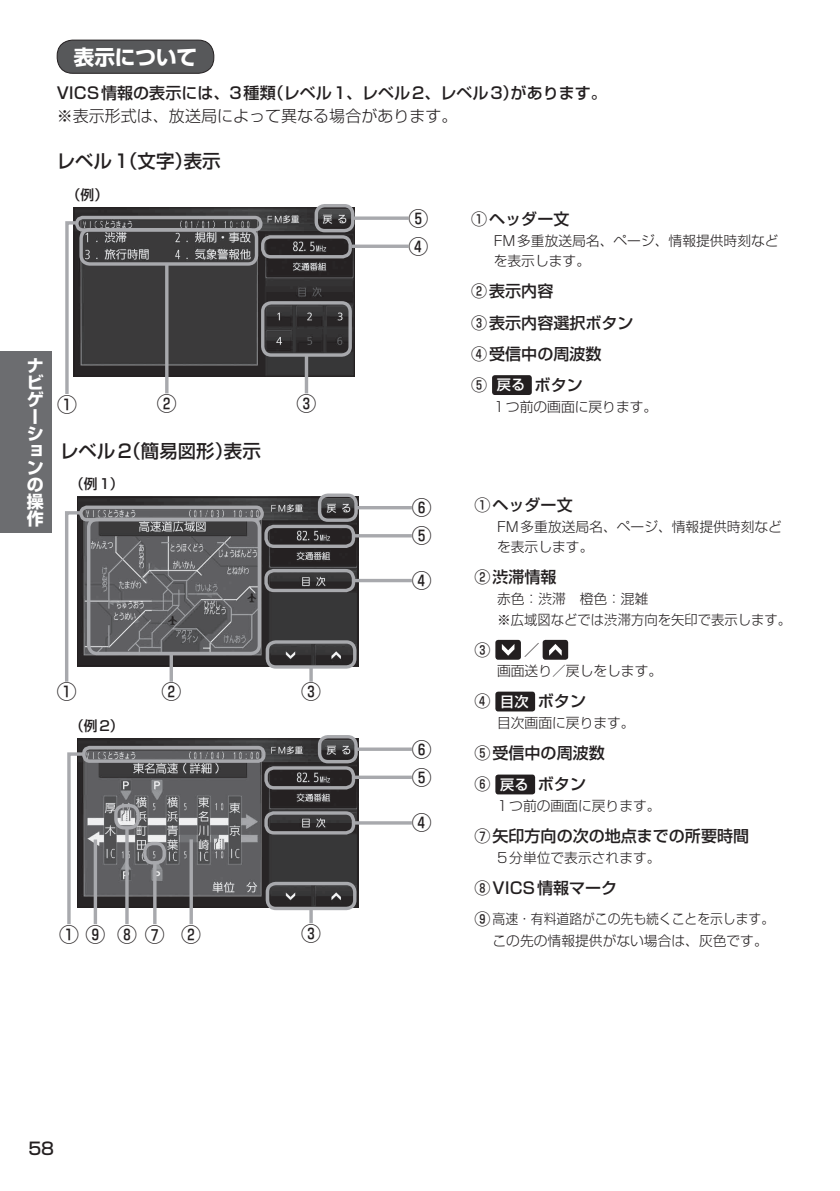
<style>
.page{position:relative;width:840px;height:1191px;background:#fff}
.page>*{position:absolute;margin:0;border:0;box-sizing:border-box;transform-origin:0 0}
.t1{font:20.6px "Shin Go Pro Bold 90 msp RKSJ H";color:#fff}
.t2{font:19.8px/28px "Shin Go Pro Medium 90 msp RKSJ H";color:#231f20}
.t3{font:18.4px "Shin Go Pro Medium 90 msp RKSJ H";color:#231f20}
.t4{font:17px/17px "Shin Go Pro Bold 90 msp RKSJ H";color:#fff}
.t5{font:17px "Shin Go Pro Medium 90 msp RKSJ H";color:#231f20}
.t6{font:16px/31.2px "Shin Go Pro Medium 90 msp RKSJ H";color:#231f20}
.t7{font:16px "Shin Go Pro Light 90 msp RKSJ H";color:#231f20}
.t8{font:13.8px/20.6px "Shin Go Pro Light 90 msp RKSJ H";color:#231f20}
.t9{font:13.8px/21.6px "Shin Go Pro Light 90 msp RKSJ H";color:#231f20;scale:.93 1}
.t10{font:13.8px "Shin Go Pro Medium 90 msp RKSJ H";color:#231f20}
.s1{font-size:14.2px;color:#fff}
.s2{font-family:"Shin Go Pro Medium 90 msp RKSJ H";font-size:16px}
</style>
<div class="page">
<div style="left:0;top:351px;width:51px;height:182px;background:#6c6d70"></div>
<img style="left:76px;top:209px;width:276px;height:165px">
<div style="left:74px;top:207px;width:280px;height:169px;border:1px solid #231f20"></div>
<div style="left:79px;top:228px;width:179px;height:38px;border:3px solid #a8a9ad;border-radius:9px"></div>
<div style="left:75px;top:216px;width:187px;height:16px;border:3px solid #a8a9ad;border-radius:6px"></div>
<div style="left:261px;top:235px;width:90px;height:23px;border:3px solid #a8a9ad;border-radius:8px"></div>
<div style="left:261px;top:301px;width:90px;height:56px;border:3px solid #a8a9ad;border-radius:9px"></div>
<hr style="left:165px;top:264px;width:3px;height:129px;background:#a8a9ad">
<svg style="left:65px;top:219px;width:14px;height:175px"></svg>
<svg style="left:354px;top:216px;width:54px;height:4px"></svg>
<svg style="left:351px;top:244px;width:57px;height:4px"></svg>
<div style="left:492px;top:375px;width:39px;height:20px;background:#231f20;border-radius:3px"></div>
<div style="left:314px;top:204px;width:40px;height:28px;border:3px solid #a8a9ad;border-radius:9px"></div>
<svg style="left:304px;top:355px;width:4px;height:38px"></svg>
<div style="left:57px;top:40px;width:157px;height:33px;background:#57585a;border-radius:16px"></div>
<div style="left:57px;top:40px;width:157px;height:34px;border:1px solid #231f20;border-radius:16px"></div>
<div style="left:495px;top:640px;width:25px;height:19px;background:#231f20;border-radius:3px"></div>
<svg style="left:501px;top:644px;width:13px;height:11px"></svg>
<div style="left:542px;top:640px;width:26px;height:19px;background:#231f20;border-radius:3px"></div>
<svg style="left:549px;top:644px;width:12px;height:11px"></svg>
<div style="left:495px;top:691px;width:40px;height:20px;background:#231f20;border-radius:3px"></div>
<div style="left:495px;top:774px;width:40px;height:20px;background:#231f20;border-radius:3px"></div>
<img style="left:79px;top:499px;width:277px;height:165px">
<div style="left:77px;top:497px;width:281px;height:169px;border:1px solid #231f20"></div>
<div style="left:87px;top:517px;width:174px;height:138px;border:3px solid #a8a9ad;border-radius:9px"></div>
<div style="left:79px;top:505px;width:185px;height:16px;border:3px solid #a8a9ad;border-radius:6px"></div>
<svg style="left:169px;top:653px;width:4px;height:28px"></svg>
<div style="left:265px;top:640px;width:91px;height:28px;border:3px solid #a8a9ad;border-radius:9px"></div>
<hr style="left:309px;top:667px;width:3px;height:14px;background:#a8a9ad">
<svg style="left:65px;top:509px;width:19px;height:173px"></svg>
<img style="left:79px;top:740px;width:277px;height:165px">
<div style="left:77px;top:738px;width:281px;height:169px;border:1px solid #231f20"></div>
<hr style="left:153px;top:861px;width:3px;height:63px;background:#a8a9ad">
<svg style="left:189px;top:839px;width:4px;height:85px"></svg>
<hr style="left:94px;top:839px;width:3px;height:85px;background:#a8a9ad">
<div style="left:82px;top:746px;width:183px;height:17px;border:3px solid #a8a9ad;border-radius:6px"></div>
<div style="left:143px;top:842px;width:23px;height:22px;border:3px solid #a8a9ad;border-radius:8px"></div>
<svg style="left:125px;top:829px;width:4px;height:95px"></svg>
<div style="left:114px;top:804px;width:26px;height:25px;border:3px solid #a8a9ad;border-radius:9px"></div>
<svg style="left:67px;top:750px;width:20px;height:175px"></svg>
<div style="left:264px;top:569px;width:91px;height:23px;border:3px solid #a8a9ad;border-radius:8px"></div>
<div style="left:264px;top:811px;width:91px;height:23px;border:3px solid #a8a9ad;border-radius:8px"></div>
<div style="left:264px;top:525px;width:91px;height:23px;border:3px solid #a8a9ad;border-radius:8px"></div>
<hr style="left:355px;top:506px;width:56px;height:3px;background:#a8a9ad">
<hr style="left:355px;top:534px;width:56px;height:3px;background:#a8a9ad">
<hr style="left:355px;top:579px;width:56px;height:3px;background:#a8a9ad">
<hr style="left:355px;top:821px;width:56px;height:3px;background:#a8a9ad">
<div style="left:318px;top:493px;width:39px;height:29px;border:3px solid #a8a9ad;border-radius:9px"></div>
<div style="left:264px;top:766px;width:91px;height:23px;border:3px solid #a8a9ad;border-radius:8px"></div>
<svg style="left:357px;top:747px;width:54px;height:4px"></svg>
<svg style="left:355px;top:775px;width:56px;height:4px"></svg>
<div style="left:318px;top:735px;width:39px;height:28px;border:3px solid #a8a9ad;border-radius:9px"></div>
<div style="left:265px;top:881px;width:91px;height:29px;border:3px solid #a8a9ad;border-radius:9px"></div>
<hr style="left:309px;top:909px;width:3px;height:14px;background:#a8a9ad">
<h1 class="t1" style="left:74px;top:49px;width:125px">表示について</h1>
<p class="t6" style="left:57px;top:80px;width:551px">VICS情報の表示には、3種類（レベル1、レベル2、レベル3）があります。</p>
<p class="t7" style="left:57px;top:110px;width:402px">※表示形式は、放送局によって異なる場合があります。</p>
<h3 class="t3" style="left:57px;top:154px;width:165px">レベル1（文字）表示</h3>
<p class="t10" style="left:67px;top:189px;width:43px">（例）</p>
<p class="t4" style="left:27px;top:360px;width:18px">ナビゲーションの操作</p>
<h2 class="t2" style="left:57px;top:393px;width:21px">①</h2>
<h2 class="t2" style="left:157px;top:392px;width:21px">②</h2>
<h2 class="t2" style="left:296px;top:392px;width:21px">③</h2>
<h3 class="t3" style="left:60px;top:444px;width:202px">レベル2（簡易図形）表示</h3>
<p class="t10" style="left:70px;top:479px;width:55px">（例1）</p>
<h2 class="t2" style="left:57px;top:680px;width:21px">①</h2>
<h2 class="t2" style="left:161px;top:680px;width:21px">②</h2>
<h2 class="t2" style="left:301px;top:680px;width:21px">③</h2>
<p class="t10" style="left:70px;top:720px;width:55px">（例2）</p>
<h2 class="t2" style="left:59px;top:923px;width:143px">①⑨⑧⑦ ②</h2>
<h2 class="t2" style="left:301px;top:922px;width:21px">③</h2>
<p class="t5" style="left:28px;top:1142px;width:27px">58</p>
<h2 class="t2" style="left:408px;top:207px;width:21px">⑤<br>④</h2>
<h2 class="t2" style="left:411px;top:496px;width:21px">⑥<br>⑤</h2>
<h2 class="t2" style="left:411px;top:569px;width:21px">④</h2>
<h2 class="t2" style="left:411px;top:738px;width:21px">⑥<br>⑤</h2>
<h2 class="t2" style="left:411px;top:811px;width:21px">④</h2>
<p class="t6" style="left:471px;top:206px;width:100px">① ヘッダー文</p>
<p class="t8" style="left:493px;top:232px;width:286px">FM多重放送局名、ページ、情報提供時刻などを表示します。</p>
<p class="t6" style="left:471px;top:278px;width:164px">② 表示内容<br>③ 表示内容選択ボタン<br>④ 受信中の周波数<br>⑤ <span class="s1">戻る</span> ボタン</p>
<p class="t8" style="left:493px;top:398px;width:165px">1つ前の画面に戻ります。</p>
<p class="t6" style="left:474px;top:491px;width:100px">① ヘッダー文</p>
<p class="t8" style="left:497px;top:518px;width:286px">FM多重放送局名、ページ、情報提供時刻などを表示します。</p>
<p class="t6" style="left:474px;top:564px;width:84px">② 渋滞情報</p>
<p class="t8" style="left:497px;top:590px;width:295px">赤色：渋滞　橙色：混雑<br>※広域図などでは渋滞方向を矢印で表示します。</p>
<p class="t6" style="left:474px;top:636px;width:18px">③</p>
<p class="t6" style="left:523px;top:636px;width:18px">／</p>
<p class="t8" style="left:497px;top:662px;width:166px">画面送り／戻しをします。</p>
<p class="t6" style="left:474px;top:688px;width:113px">④ <span class="s1">目次</span> ボタン</p>
<p class="t8" style="left:497px;top:714px;width:139px">目次画面に戻ります。</p>
<p class="t6" style="left:474px;top:739px;width:132px">⑤ 受信中の周波数<br>⑥ <span class="s1">戻る</span> ボタン</p>
<p class="t8" style="left:497px;top:797px;width:165px">1つ前の画面に戻ります。</p>
<p class="t6" style="left:474px;top:822px;width:276px">⑦ 矢印方向の次の地点までの所要時間</p>
<p class="t8" style="left:497px;top:849px;width:165px">5分単位で表示されます。</p>
<p class="t6" style="left:474px;top:874px;width:144px">⑧ VICS情報マーク</p>
<p class="t9" style="left:492px;top:910px;width:304px;text-indent:-18px"><span class="s2">⑨</span> 高速・有料道路がこの先も続くことを示します。この先の情報提供がない場合は、灰色です。</p>
</div>
